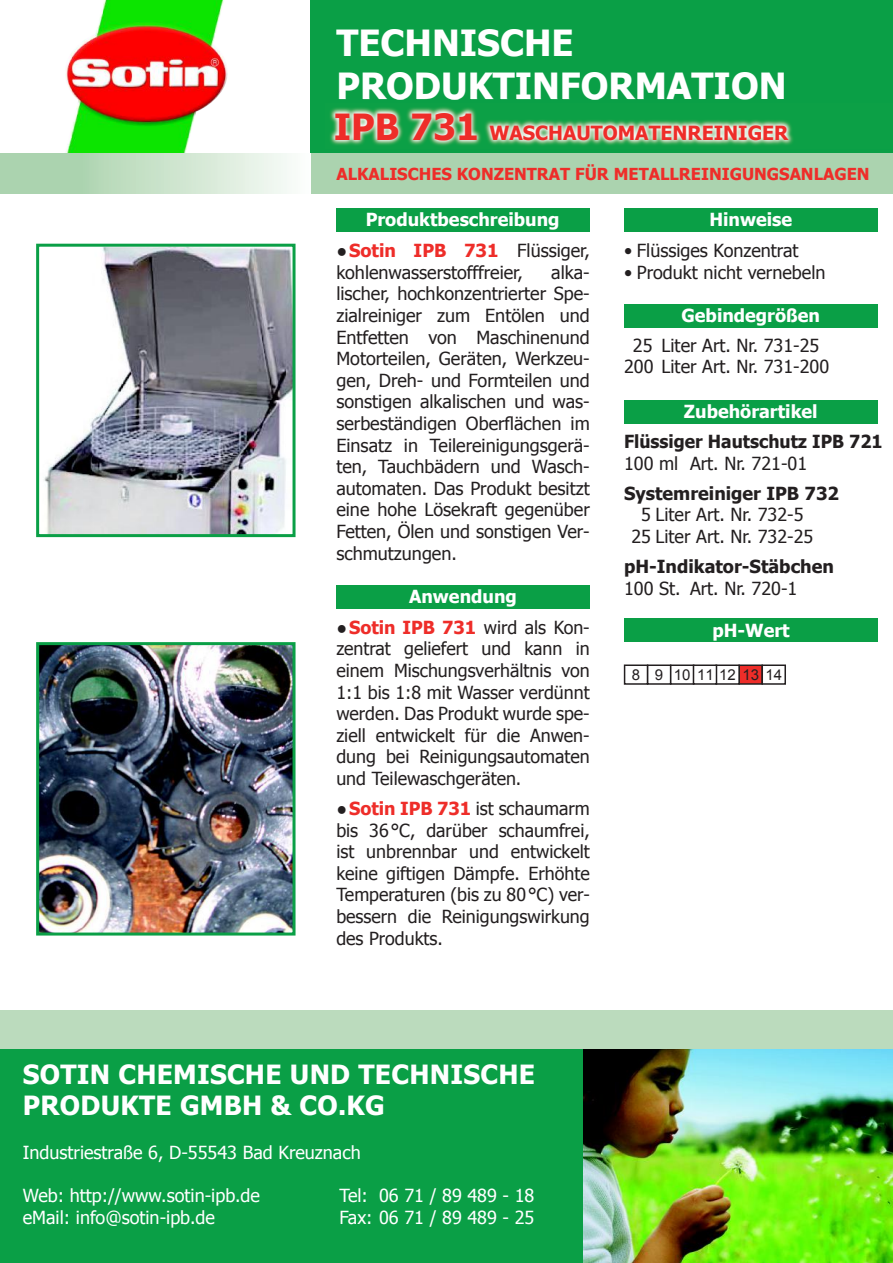
<style>
.page{position:relative;width:893px;height:1263px;background:#fff}
.page>*{position:absolute;margin:0;border:0;box-sizing:border-box;transform-origin:0 0}
.t1{font:700 36px/43.2px "Tahoma";color:#fff}
.t2{font:700 26.4px "Tahoma";letter-spacing:.01em;color:#fff}
.t3{font:700 19.5px "Tahoma";color:#ee2d29}
.t4{font:18px/21.6px "Tahoma";color:#231f20;text-align:justify}
.t5{font:18px "Tahoma";color:#fff}
.t6{font:700 18px "Tahoma";color:#fff}
.t7{font:700 18px "Tahoma";color:#231f20}
.t8{font:700 16.5px "Tahoma";color:#ee2d29}
.t9{font:15px "Arial";color:#231f20}
.s1{font-size:36px}
.s2{font-weight:700;color:#ee2d29}
</style>
<div class="page">
<div style="left:311px;top:0;width:582px;height:153px;background:#0a9f46"></div>
<img style="left:330px;top:107px;width:463px;height:39px">
<img style="left:66px;top:0;width:162px;height:153px">
<img style="left:583px;top:1048px;width:310px;height:215px">
<div style="left:0;top:1048px;width:583px;height:215px;background:#0a9f46"></div>
<div style="left:0;top:1010px;width:893px;height:38px;background:#bbdbbd"></div>
<div style="left:311px;top:153px;width:582px;height:40px;background:#abd3af"></div>
<img style="left:340px;top:99px;width:334px;height:1px">
<img style="left:44px;top:248px;width:248px;height:285px">
<div style="left:36px;top:244px;width:260px;height:293px;border:3px solid #0a9f46"></div>
<img style="left:40px;top:646px;width:252px;height:285px">
<div style="left:36px;top:642px;width:260px;height:293px;border:3px solid #0a9f46"></div>
<div style="left:336px;top:208px;width:253px;height:23px;background:#0a9f46"></div>
<div style="left:336px;top:585px;width:254px;height:23px;background:#0a9f46"></div>
<div style="left:0;top:153px;width:311px;height:40px;background:linear-gradient(to right,#9dcba1,#f8fbf7)"></div>
<div style="left:624px;top:208px;width:253px;height:23px;background:#0a9f46"></div>
<div style="left:624px;top:304px;width:253px;height:23px;background:#0a9f46"></div>
<div style="left:624px;top:401px;width:253px;height:23px;background:#0a9f46"></div>
<div style="left:624px;top:619px;width:254px;height:23px;background:#0a9f46"></div>
<div style="left:739px;top:665px;width:23px;height:19px;background:#ee2d29"></div>
<div style="left:738px;top:664px;width:25px;height:21px;border:2px solid #231f20"></div>
<div style="left:715px;top:664px;width:25px;height:21px;border:2px solid #231f20"></div>
<div style="left:761px;top:664px;width:25px;height:21px;border:2px solid #231f20"></div>
<div style="left:624px;top:664px;width:24px;height:21px;border:2px solid #231f20"></div>
<div style="left:647px;top:664px;width:24px;height:21px;border:2px solid #231f20"></div>
<div style="left:670px;top:664px;width:24px;height:21px;border:2px solid #231f20"></div>
<div style="left:693px;top:664px;width:24px;height:21px;border:2px solid #231f20"></div>
<h1 class="t1" style="left:336px;top:19px;width:452px">Technische<br>Produktinformation</h1>
<p class="t3" style="left:334px;top:119px;width:341px"><span class="s1">IPB 731</span> WASCHAUTOMATENRE</p>
<p class="t3" style="left:714px;top:119px;width:62px">INIGER</p>
<p class="t8" style="left:336px;top:162px;width:84px">ALKALISCHE</p>
<p class="t8" style="left:441px;top:162px;width:28px">S KON</p>
<p class="t8" style="left:494px;top:162px;width:365px">ZENTRAT FÜR METALLREINIGUNGSANLAGEN</p>
<p class="t6" style="left:366px;top:207px;width:195px">Produktbeschreibung</p>
<p class="t4" style="left:336px;top:239px;width:255px">● <span class="s2">Sotin IPB 731</span> Flüssiger, kohlenwasserstofffreier,</p>
<p class="t4" style="left:336px;top:261px;width:255px;text-indent:215px">alka&shy;lischer, hochkonzentrierter Spe&shy;zialreiniger zum Entölen und Entfetten von Maschinenund Motorteilen, Geräten, Werkzeu&shy;gen, Dreh- und Formteilen und sonstigen alkalischen und was&shy;serbeständigen Oberflächen im Einsatz in Teilereinigungsgerä&shy;ten, Tauchbädern und Wasch&shy;automaten. Das Produkt besitzt eine hohe Lösekraft gegenüber Fetten, Ölen und sonstigen Ver&shy;schmutzungen.</p>
<p class="t6" style="left:409px;top:584px;width:109px">Anwendung</p>
<p class="t4" style="left:336px;top:616px;width:255px">● <span class="s2">Sotin IPB 731</span> wird als Kon&shy;zentrat geliefert und kann in einem Mischungsverhältnis von 1:1 bis 1:8 mit Wasser verdünnt werden. Das Produkt wurde spe&shy;ziell entwickelt für die Anwen&shy;dung bei Reinigungsautomaten und Teilewaschgeräten.</p>
<p class="t4" style="left:336px;top:797px;width:255px">● <span class="s2">Sotin IPB 731</span> ist schaumarm bis 36°C, darüber schaumfrei, ist unbrennbar und entwickelt keine giftigen Dämpfe. Erhöhte Temperaturen (bis zu 80°C) ver&shy;bessern die Reinigungswirkung des Produkts.</p>
<p class="t6" style="left:709px;top:207px;width:84px">Hinweise</p>
<p class="t4" style="left:624px;top:239px;width:176px">• Flüssiges Konzentrat</p>
<p class="t4" style="left:624px;top:261px;width:203px">• Produkt nicht vernebeln</p>
<p class="t6" style="left:681px;top:303px;width:140px">Gebindegrößen</p>
<p class="t4" style="left:624px;top:333px;width:207px;text-align:center">25 Liter Art. Nr. 731-25<br>200 Liter Art. Nr. 731-200</p>
<p class="t6" style="left:684px;top:399px;width:135px">Zubehörartikel</p>
<p class="t7" style="left:624px;top:429px;width:260px">Flüssiger Hautschutz IPB 721</p>
<p class="t4" style="left:624px;top:451px;width:185px">100 ml Art. Nr. 721-01</p>
<p class="t7" style="left:624px;top:481px;width:216px">Systemreiniger IPB 732</p>
<p class="t4" style="left:631px;top:503px;width:184px;text-align:center">5 Liter Art. Nr. 732-5<br>25 Liter Art. Nr. 732-25</p>
<p class="t7" style="left:624px;top:554px;width:211px">pH-Indikator-Stäbchen</p>
<p class="t4" style="left:624px;top:576px;width:175px">100 St. Art. Nr. 720-1</p>
<p class="t6" style="left:712px;top:618px;width:79px">ph-Wert</p>
<p class="t9" style="left:632px;top:665px;width:152px">8 9 10 11 12 13 14</p>
<h2 class="t2" style="left:23px;top:1055px;width:116px">SOTIN CHEM</h2>
<h2 class="t2" style="left:197px;top:1055px;width:49px">ISCHE</h2>
<h2 class="t2" style="left:290px;top:1055px;width:21px">UND</h2>
<h2 class="t2" style="left:359px;top:1055px;width:36px">TECHN</h2>
<h2 class="t2" style="left:450px;top:1055px;width:49px">ISCHE</h2>
<h2 class="t2" style="left:23px;top:1087px;width:38px">PRODUK</h2>
<h2 class="t2" style="left:139px;top:1087px;width:247px">TE GMBH &amp; CO.KG</h2>
<p class="t5" style="left:23px;top:1141px;width:339px">Industriestraße 6, D-55543 Bad Kreuznach</p>
<p class="t5" style="left:23px;top:1184px;width:239px">Web: http://www.sotin-ipb.de</p>
<p class="t5" style="left:339px;top:1184px;width:197px">Tel: 06 71 / 89 489 - 18</p>
<p class="t5" style="left:23px;top:1205px;width:194px">eMail: info@sotin-ipb.de</p>
<p class="t5" style="left:339px;top:1205px;width:197px">Fax: 06 71 / 89 489 - 25</p>
</div>
